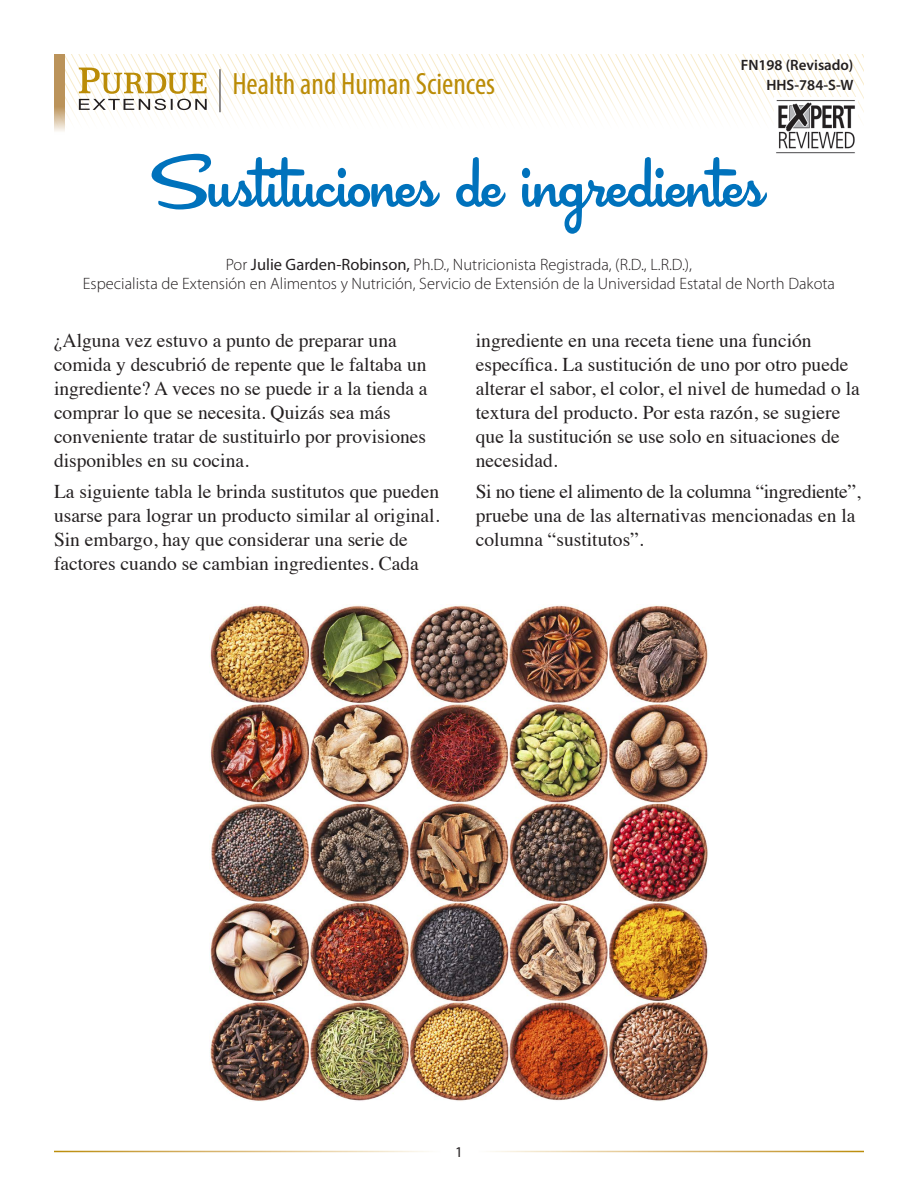
<style>
.page{position:relative;width:918px;height:1188px;background:#fff}
.page>*{position:absolute;margin:0;border:0;box-sizing:border-box;transform-origin:0 0}
.Headline{font:78px "Cocktail Shaker";color:#0072bc;scale:.88 1}
.t1{font:condensed 30.9px "Myriad Pro";color:#bb8c07}
.Body_Text{font:19.5px/24px "Times";color:#231f20}
.Body_Text-2{font:300 16.5px/19.8px "Myriad Pro";color:#231f20;text-align:center}
.t2{font:600 15px "Myriad Pro";color:#231f20}
.t3{font:15px "Myriad Pro";color:#231f20}
.s1{font-weight:400}
</style>
<div class="page">
<svg style="left:65px;top:54px;width:799px;height:67px"></svg>
<svg style="left:54px;top:54px;width:11px;height:77px"></svg>
<img style="left:775px;top:98px;width:83px;height:56px">
<svg style="left:79px;top:68px;width:128px;height:42px"></svg>
<hr style="left:220px;top:69px;width:1px;height:43px;background:#231f20">
<img style="left:210px;top:604px;width:498px;height:497px">
<p class="t2" style="left:741px;top:55px;width:114px">FN198 (Revisado)</p>
<p class="t1" style="left:232px;top:65px;width:264px">Health and Human Sciences</p>
<p class="t2" style="left:766px;top:75px;width:89px">HHS-784-S-W</p>
<p class="Headline" style="left:154px;top:138px;width:694px">Sustituciones de ingredientes</p>
<p class="Body_Text-2" style="left:83px;top:255px;width:754px">Por <span class="s1">Julie Garden-Robinson,</span> Ph.D., Nutricionista Registrada, (R.D., L.R.D.),<br>Especialista de Extensión en Alimentos y Nutrición, Servicio de Extensión de la Universidad Estatal de North Dakota</p>
<p class="Body_Text" style="left:54px;top:327px;width:375px">¿Alguna vez estuvo a punto de preparar una comida y descubrió de repente que le faltaba un ingrediente? A veces no se puede ir a la tienda a comprar lo que se necesita. Quizás sea más conveniente tratar de sustituirlo por provisiones disponibles en su cocina.</p>
<p class="Body_Text" style="left:54px;top:478px;width:387px">La siguiente tabla le brinda sustitutos que pueden usarse para lograr un producto similar al original.<br>Sin embargo, hay que considerar una serie de factores cuando se cambian ingredientes. Cada</p>
<p class="Body_Text" style="left:476px;top:327px;width:385px">ingrediente en una receta tiene una función específica. La sustitución de uno por otro puede alterar el sabor, el color, el nivel de humedad o la textura del producto. Por esta razón, se sugiere que la sustitución se use solo en situaciones de necesidad.</p>
<p class="Body_Text" style="left:476px;top:478px;width:386px">Si no tiene el alimento de la columna “ingrediente”, pruebe una de las alternativas mencionadas en la columna “sustitutos”.</p>
<p class="t3" style="left:455px;top:1143px;width:9px">1</p>
</div>
